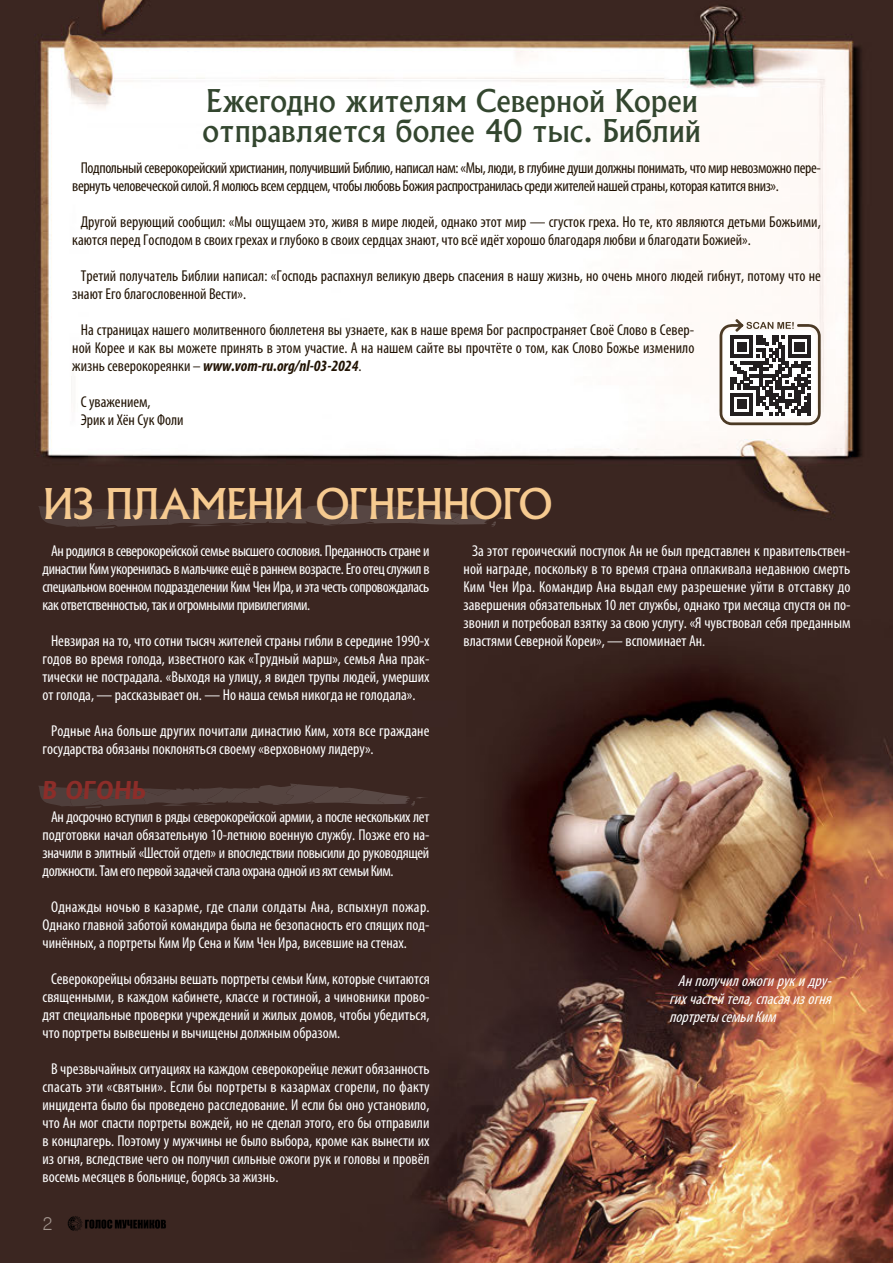
<style>
.page{position:relative;width:893px;height:1263px;background:#fff}
.page>*{position:absolute;margin:0;border:0;box-sizing:border-box;transform-origin:0 0}
.t1{font:500 40.5px "Albertus";letter-spacing:-.045em;color:#f6ca90}
.t2{font:500 30px/30px "Albertus";color:#33462f}
.t3{font:700 27px "Fiesta Unicode";color:#8d2d29}
.t4{font:18px "Gulim";color:#a49790}
.t5{font:15.75px/18px "Myriad Pro Condensed Unicode Regul";color:#fff;text-align:justify}
.t6{font:15.75px/18px "Myriad Pro Condensed Unicode Regul";color:#211304}
.t7{font:15.75px/18px "Myriad Pro Condensed Unicode Regul";letter-spacing:-.025em;color:#211304}
.t8{font:italic 15.75px/18px "Myriad Pro Condensed Unicode Regul";color:#fff;text-align:justify}
.t9{font:15.75px "Myriad Pro Condensed Unicode Bold I";color:#211304}
.s1{font-family:"Myriad Pro Condensed Unicode Regul"}
</style>
<div class="page">
<img style="left:0;top:0;width:893px;height:1263px">
<svg style="left:719px;top:318px;width:102px;height:107px"></svg>
<svg style="left:38px;top:504px;width:474px;height:25px"></svg>
<svg style="left:38px;top:783px;width:391px;height:25px"></svg>
<img style="left:68px;top:1215px;width:98px;height:16px">
<h2 class="t2" style="left:202px;top:86px;width:500px">Ежегодно жителям Северной Кореи отправляется более 40 тыс. Библий</h2>
<p class="t7" style="left:72px;top:158px;width:750px;text-indent:9px">Подпольный северокорейский христианин, получивший Библию, написал нам: «Мы, люди, в глубине души должны понимать, что мир невозможно пере&shy;вернуть человеческой силой. Я молюсь всем сердцем, чтобы любовь Божия распространилась среди жителей нашей страны, которая катится вниз».</p>
<p class="t6" style="left:72px;top:212px;width:750px;text-indent:9px">Другой верующий сообщил: «Мы ощущаем это, живя в мире людей, однако этот мир — сгусток греха. Но те, кто являются детьми Божьими, каются перед Господом в своих грехах и глубоко в своих сердцах знают, что всё идёт хорошо благодаря любви и благодати Божией».</p>
<p class="t6" style="left:72px;top:266px;width:750px;text-indent:9px">Третий получатель Библии написал: «Господь распахнул великую дверь спасения в нашу жизнь, но очень много людей гибнут, потому что не знают Его благословенной Вести».</p>
<p class="t6" style="left:72px;top:320px;width:624px;text-align:center">На страницах нашего молитвенного бюллетеня вы узнаете, как в наше время Бог распространяет Своё Слово в Север&shy;ной Корее и как вы можете принять в этом участие. А на нашем сайте вы прочтёте о том, как Слово Божье изменило</p>
<p class="t9" style="left:72px;top:357px;width:291px"><span class="s1">жизнь северокореянки –</span> www.vom-ru.org/nl-03-2024<span class="s1">.</span></p>
<p class="t6" style="left:81px;top:392px;width:104px">С уважением,<br>Эрик и Хён Сук Фоли</p>
<h1 class="t1" style="left:43px;top:479px;width:512px">ИЗ ПЛАМЕНИ ОГНЕННОГО</h1>
<p class="t5" style="left:43px;top:541px;width:388px;text-indent:9px">Ан родился в северокорейской семье высшего сословия. Преданность стране и династии Ким укоренилась в мальчике ещё в раннем возрасте. Его отец служил в специальном военном подразделении Ким Чен Ира, и эта честь сопровождалась как ответственностью, так и огромными привилегиями.</p>
<p class="t5" style="left:43px;top:631px;width:388px;text-indent:9px">Невзирая на то, что сотни тысяч жителей страны гибли в середине 1990-х годов во время голода, известного как «Трудный марш», семья Ана прак&shy;тически не пострадала. «Выходя на улицу, я видел трупы людей, умерших от голода, — рассказывает он. — Но наша семья никогда не голодала».</p>
<p class="t5" style="left:43px;top:721px;width:388px;text-indent:9px">Родные Ана больше других почитали династию Ким, хотя все граждане государства обязаны поклоняться своему «верховному лидеру».</p>
<h3 class="t3" style="left:43px;top:774px;width:105px">В ОГОНЬ</h3>
<p class="t5" style="left:43px;top:807px;width:388px;text-indent:9px">Ан досрочно вступил в ряды северокорейской армии, а после нескольких лет подготовки начал обязательную 10-летнюю военную службу. Позже его на&shy;значили в элитный «Шестой отдел» и впоследствии повысили до руководящей должности. Там его первой задачей стала охрана одной из яхт семьи Ким.</p>
<p class="t5" style="left:43px;top:897px;width:389px;text-indent:9px">Однажды ночью в казарме, где спали солдаты Ана, вспыхнул пожар.<br>Однако главной заботой командира была не безопасность его спящих под&shy;чинённых, а портреты Ким Ир Сена и Ким Чен Ира, висевшие на стенах.</p>
<p class="t5" style="left:43px;top:969px;width:389px;text-indent:9px">Северокорейцы обязаны вешать портреты семьи Ким, которые считаются священными, в каждом кабинете, классе и гостиной, а чиновники прово&shy;дят специальные проверки учреждений и жилых домов, чтобы убедиться, что портреты вывешены и вычищены должным образом.</p>
<p class="t5" style="left:43px;top:1059px;width:389px;text-indent:9px">В чрезвычайных ситуациях на каждом северокорейце лежит обязанность спасать эти «святыни». Если бы портреты в казармах сгорели, по факту инцидента было бы проведено расследование. И если бы оно установило, что Ан мог спасти портреты вождей, но не сделал этого, его бы отправили в концлагерь. Поэтому у мужчины не было выбора, кроме как вынести их из огня, вследствие чего он получил сильные ожоги рук и головы и провёл восемь месяцев в больнице, борясь за жизнь.</p>
<p class="t4" style="left:43px;top:1214px;width:12px">2</p>
<p class="t5" style="left:463px;top:541px;width:388px;text-indent:9px">За этот героический поступок Ан не был представлен к правительствен&shy;ной награде, поскольку в то время страна оплакивала недавнюю смерть Ким Чен Ира. Командир Ана выдал ему разрешение уйти в отставку до завершения обязательных 10 лет службы, однако три месяца спустя он по&shy;звонил и потребовал взятку за свою услугу. «Я чувствовал себя преданным властями Северной Кореи», — вспоминает Ан.</p>
<p class="t8" style="left:669px;top:971px;width:168px;text-indent:8px">Анполучиложогирукидру&shy;гихчастейтела,спасаяизогня портретысемьиКим</p>
</div>
